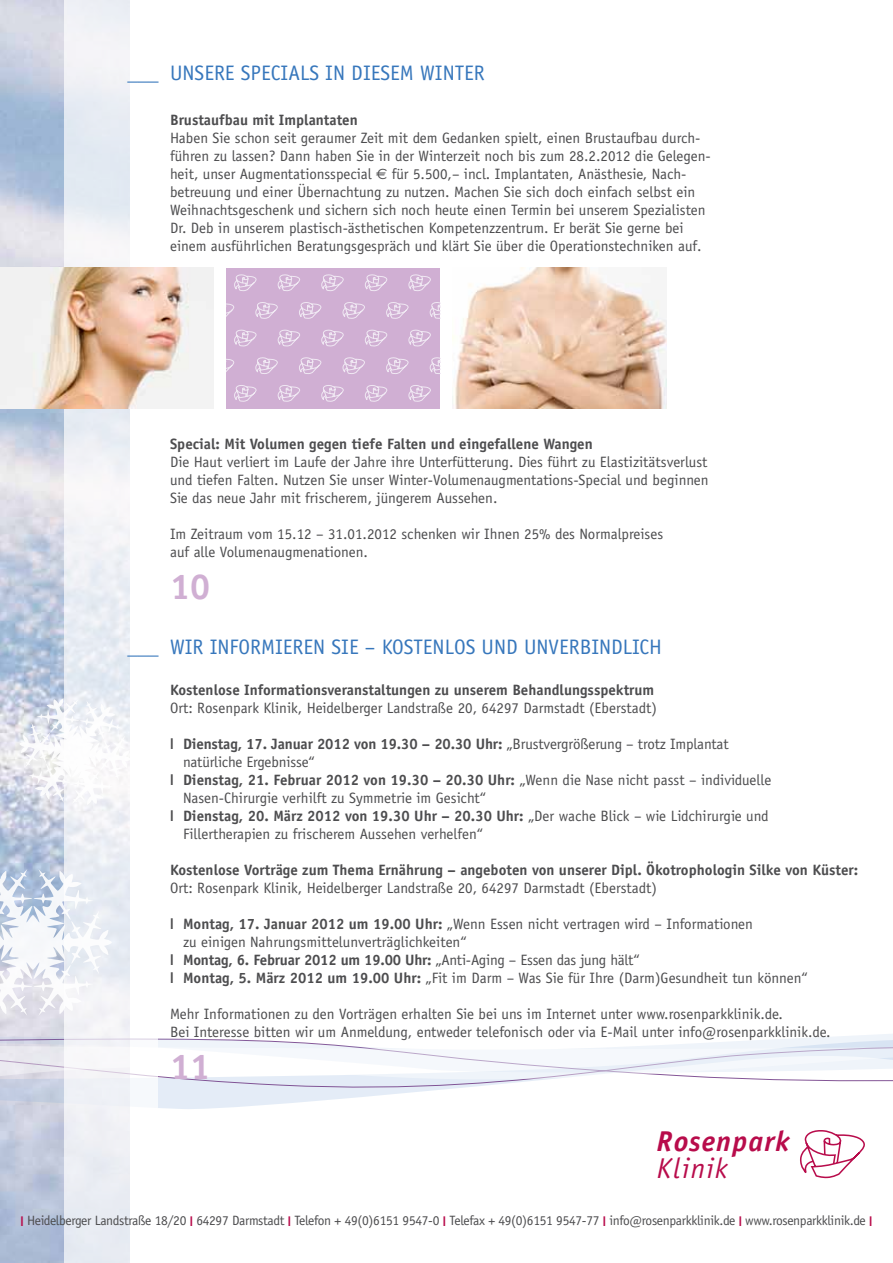
<style>
.page{position:relative;width:893px;height:1263px;background:#fff}
.page>*{position:absolute;margin:0;border:0;box-sizing:border-box;transform-origin:0 0}
.t1{font:700 36px "Officina Sans";color:#d0afd3}
.t2{font:italic 700 28.8px "Officina Sans Std";letter-spacing:.04em;color:#b80c4b}
.t3{font:italic 28.8px "Officina Sans Std";letter-spacing:.045em;color:#b80c4b}
.t4{font:21px "Officina Sans";color:#3777bc}
.t5{font:15px/18px "Officina Sans";color:#4d4d4f}
.t6{font:700 15px "Officina Sans";color:#4d4d4f}
.t7{font:13.5px "Officina Sans";letter-spacing:-.025em;color:#4d4d4f}
.s1{font-family:"Euro Sans"}
.s2{font-family:"Helvetica Neue";font-weight:500}
.s3{font-weight:400}
.s4{font-weight:700}
.s5{font-family:"Helvetica Neue";font-weight:500;color:#b80c4b}
</style>
<div class="page">
<img style="left:0;top:0;width:64px;height:1263px">
<svg style="left:0;top:1105px;width:260px;height:17px"></svg>
<svg style="left:0;top:1016px;width:893px;height:89px"></svg>
<svg style="left:64px;top:0;width:93px;height:1263px"></svg>
<svg style="left:800px;top:1130px;width:65px;height:49px"></svg>
<div style="left:226px;top:268px;width:214px;height:140px;background:#d0afd3"></div>
<svg style="left:234px;top:275px;width:23px;height:16px"></svg>
<svg style="left:234px;top:330px;width:23px;height:17px"></svg>
<svg style="left:234px;top:385px;width:23px;height:17px"></svg>
<svg style="left:255px;top:302px;width:23px;height:17px"></svg>
<svg style="left:255px;top:357px;width:23px;height:17px"></svg>
<svg style="left:226px;top:303px;width:9px;height:14px"></svg>
<svg style="left:226px;top:358px;width:9px;height:14px"></svg>
<svg style="left:321px;top:275px;width:23px;height:16px"></svg>
<svg style="left:321px;top:330px;width:23px;height:17px"></svg>
<svg style="left:321px;top:385px;width:23px;height:17px"></svg>
<svg style="left:342px;top:302px;width:23px;height:17px"></svg>
<svg style="left:342px;top:357px;width:23px;height:17px"></svg>
<svg style="left:277px;top:275px;width:23px;height:16px"></svg>
<svg style="left:277px;top:330px;width:23px;height:17px"></svg>
<svg style="left:277px;top:385px;width:23px;height:17px"></svg>
<svg style="left:299px;top:302px;width:23px;height:17px"></svg>
<svg style="left:299px;top:357px;width:23px;height:17px"></svg>
<svg style="left:365px;top:275px;width:23px;height:16px"></svg>
<svg style="left:365px;top:330px;width:23px;height:17px"></svg>
<svg style="left:365px;top:385px;width:23px;height:17px"></svg>
<svg style="left:386px;top:302px;width:23px;height:17px"></svg>
<svg style="left:386px;top:357px;width:23px;height:17px"></svg>
<svg style="left:408px;top:275px;width:23px;height:16px"></svg>
<svg style="left:408px;top:330px;width:23px;height:17px"></svg>
<svg style="left:408px;top:385px;width:23px;height:17px"></svg>
<svg style="left:429px;top:302px;width:11px;height:17px"></svg>
<svg style="left:429px;top:357px;width:11px;height:17px"></svg>
<svg style="left:19px;top:698px;width:112px;height:107px"></svg>
<svg style="left:0;top:869px;width:112px;height:147px"></svg>
<img style="left:453px;top:268px;width:213px;height:140px">
<img style="left:0;top:268px;width:214px;height:140px">
<h3 class="t4" style="left:128px;top:60px;width:359px">___ U nsere Specials in diesem Winter</h3>
<p class="t6" style="left:170px;top:110px;width:189px">Brustaufbau mit Implantaten</p>
<p class="t5" style="left:128px;top:128px;width:27px">H</p>
<p class="t5" style="left:170px;top:128px;width:542px;text-indent:9px">aben Sie schon seit geraumer Zeit mit dem Gedanken spielt, einen Brustaufbau durch&shy;führen zu lassen? Dann haben Sie in der Winterzeit noch bis zum 28.2.2012 die Gelegen&shy;heit, unser Augmentationsspecial <span class="s1">e</span> für 5.500,– incl. Implantaten, Anästhesie, Nach&shy;betreuung und einer Ü bernachtung zu nutzen. Machen Sie sich doch einfach selbst ein Weihnachtsgeschenk und sichern sich noch heute einen Termin bei unserem Spezialisten Dr. Deb in unserem plastisch-ästhetischen Kompetenzzentrum. Er berät Sie gerne bei einem ausführlichen Beratungsgespräch und klärt Sie über die Operationstechniken auf.</p>
<p class="t6" style="left:170px;top:434px;width:424px">Special: Mit Volumen gegen tiefe Falten und eingefallene Wangen</p>
<p class="t5" style="left:170px;top:452px;width:540px;text-align:justify">Die H aut verliert im Laufe der Jahre ihre Unterfütterung. Dies führt zu Elastizitätsverlust und tiefen Falten. Nutzen Sie unser Winter-Volumenaugmentations-Special und beginnen Sie das neue Jahr mit frischerem, jüngerem Aussehen.</p>
<p class="t5" style="left:128px;top:524px;width:25px">I</p>
<p class="t5" style="left:170px;top:524px;width:495px;text-indent:6px">m Zeitraum vom 15.12 – 31.01.2012 schenken wir Ihnen 25% des Normalpreises auf alle Volumenaugmenationen.</p>
<h1 class="t1" style="left:170px;top:564px;width:42px">10</h1>
<h3 class="t4" style="left:128px;top:635px;width:94px">___ WIR INFORMIEREN</h3>
<h3 class="t4" style="left:331px;top:635px;width:62px">SIE – KOSTENLOS</h3>
<h3 class="t4" style="left:482px;top:635px;width:54px">UN D UNVERBIN</h3>
<h3 class="t4" style="left:611px;top:635px;width:22px">DLICH</h3>
<p class="t6" style="left:170px;top:680px;width:486px">Kostenlose Informationsveranstaltungen zu unserem Behandlungsspektrum</p>
<p class="t5" style="left:170px;top:699px;width:488px">Ort: Rosenpark Klinik, Heidelberger Landstraße 20, 64297 Darmstadt (Eberstadt)</p>
<p class="t6" style="left:170px;top:734px;width:560px"><span class="s2">l</span> Dienstag, 17. Januar 2012 von 19.30 – 20.30 Uhr: <span class="s3">„Brustvergrößerung – trotz Implantat</span></p>
<p class="t5" style="left:183px;top:753px;width:133px">natürliche Ergebnisse“</p>
<p class="t6" style="left:170px;top:770px;width:603px"><span class="s2">l</span> Dienstag, 21. Februar 2012 von 19.30 – 20.30 Uhr: <span class="s3">„Wenn die Nase nicht passt – individuelle</span></p>
<p class="t5" style="left:170px;top:789px;width:317px">Nasen-Chirurgie verhilft zu Symmetrie im Gesicht“</p>
<p class="t6" style="left:170px;top:806px;width:600px"><span class="s2">l</span> Dienstag, 20. März 2012 von 19.30 Uhr – 20.30 Uhr: <span class="s3">„Der wache B lick – wie Lidchirurgie und</span></p>
<p class="t5" style="left:170px;top:825px;width:314px">Fillertherapien zu frischerem Aussehen verhelfen“</p>
<p class="t6" style="left:170px;top:860px;width:690px">Kostenlose Vorträge zum Thema Ernährung – angeboten von unserer Dipl. Ökotrophologin Silke von Küster:</p>
<p class="t5" style="left:170px;top:879px;width:488px">Ort: Rosenpark Klinik, Heidelberger Landstraße 20, 64297 Darmstadt (Eberstadt)</p>
<p class="t5" style="left:170px;top:915px;width:584px"><span class="s2">l</span> <span class="s4">Montag, 17. Januar 2012 um 19.00 Uhr:</span> „Wenn Essen nicht vertragen wird – Informationen</p>
<p class="t5" style="left:183px;top:933px;width:285px">zu einigen Nahrungsmittelunverträglichkeiten“</p>
<p class="t6" style="left:170px;top:950px;width:471px"><span class="s2">l</span> Montag, 6. Februar 2012 um 19.00 Uhr: <span class="s3">„Anti-Aging – Essen das jung hält“</span></p>
<p class="t5" style="left:170px;top:969px;width:639px"><span class="s2">l</span> <span class="s4">Montag, 5. März 2012 um 19.00 Uhr:</span> „Fit im Darm – Was Sie für Ihre (Darm)Gesundheit tun können“</p>
<p class="t5" style="left:128px;top:1005px;width:27px">M</p>
<p class="t5" style="left:170px;top:1005px;width:662px;text-indent:10px">ehr Informationen zu den Vorträgen erhalten Sie bei uns im Internet unter www.rosenparkklinik.de.<br>Bei Interesse bitten wir um Anmeldung, entweder telefonisch oder via E-Mail unter info@rosenparkklinik.de.</p>
<h1 class="t1" style="left:170px;top:1044px;width:42px">11</h1>
<h2 class="t2" style="left:657px;top:1123px;width:134px">Rosenpark</h2>
<h2 class="t3" style="left:657px;top:1151px;width:72px">Klinik</h2>
<p class="t7" style="left:21px;top:1213px;width:853px"><span class="s5">l</span> Heidelberger Landstraße 18/20 <span class="s5">l</span> 64297 Darmstadt <span class="s5">l</span> Telefon + 49(0)6151 9547-0 <span class="s5">l</span> Telefax + 49(0)6151 9547-77 <span class="s5">l</span> info@rosenparkklinik.de <span class="s5">l</span> www.rosenparkklinik.de <span class="s5">l</span></p>
</div>
